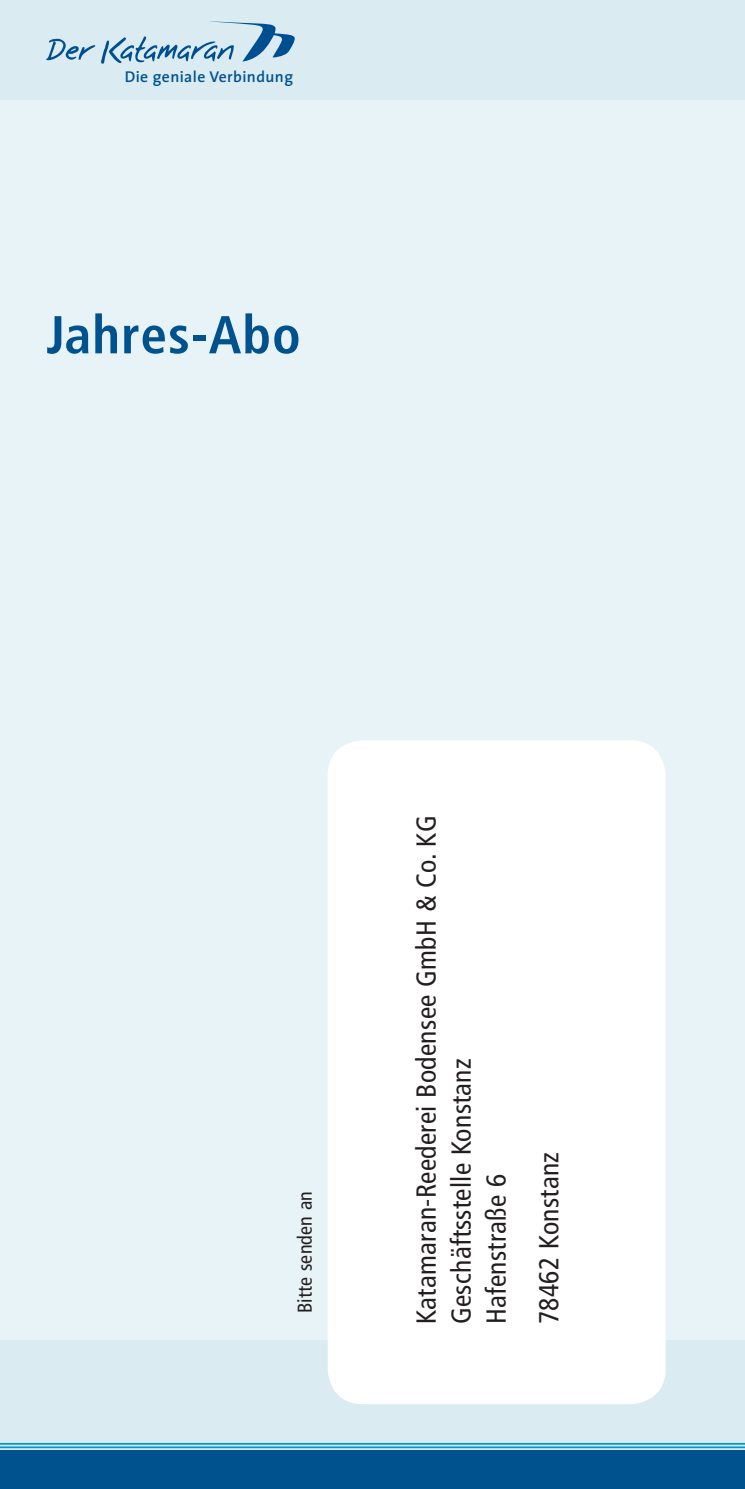
<style>
.page{position:relative;width:745px;height:1489px;background:#fff}
.page>*{position:absolute;margin:0;border:0;box-sizing:border-box;transform-origin:0 0}
.t1{font:700 condensed 53.25px "Frutiger";letter-spacing:.02em;color:#00528f}
.t2{font:condensed 27.5px/35px "Frutiger LT";letter-spacing:.01em;color:#231f20}
.t3{font:condensed 20px "Frutiger LT";letter-spacing:.01em;color:#231f20}
.t4{font:600 15.75px "The Sans";letter-spacing:.025em;color:#00528f}
</style>
<div class="page">
<div style="left:0;top:0;width:744px;height:1488px;background:#e8f3f7"></div>
<div style="left:0;top:0;width:744px;height:99px;background:#daebf1"></div>
<div style="left:0;top:1339px;width:744px;height:149px;background:#daebf1"></div>
<div style="left:0;top:1449px;width:744px;height:39px;background:#00528f"></div>
<hr style="left:0;top:1446px;width:744px;height:1px;background:#0096d6">
<hr style="left:0;top:1442px;width:744px;height:2px;background:#0096d6">
<svg style="left:101px;top:21px;width:193px;height:43px"></svg>
<svg style="left:46px;top:39px;width:49px;height:21px"></svg>
<div style="left:327px;top:740px;width:338px;height:663px;background:#fff;border-radius:35px"></div>
<p class="t4" style="left:125px;top:64px;width:170px">Die geniale Verbindung</p>
<h1 class="t1" style="left:46px;top:303px;width:256px">Jahres-Abo</h1>
<p class="t3" style="left:293px;top:1313px;width:124px;rotate:-90deg">Bitte senden an</p>
<p class="t2" style="left:409px;top:1323px;width:510px;rotate:-90deg">Katamaran-Reederei Bodensee GmbH &amp; Co. KG<br>Geschäftsstelle Konstanz<br>Hafenstraße 6</p>
<p class="t2" style="left:531px;top:1323px;width:173px;rotate:-90deg">78462 Konstanz</p>
</div>
